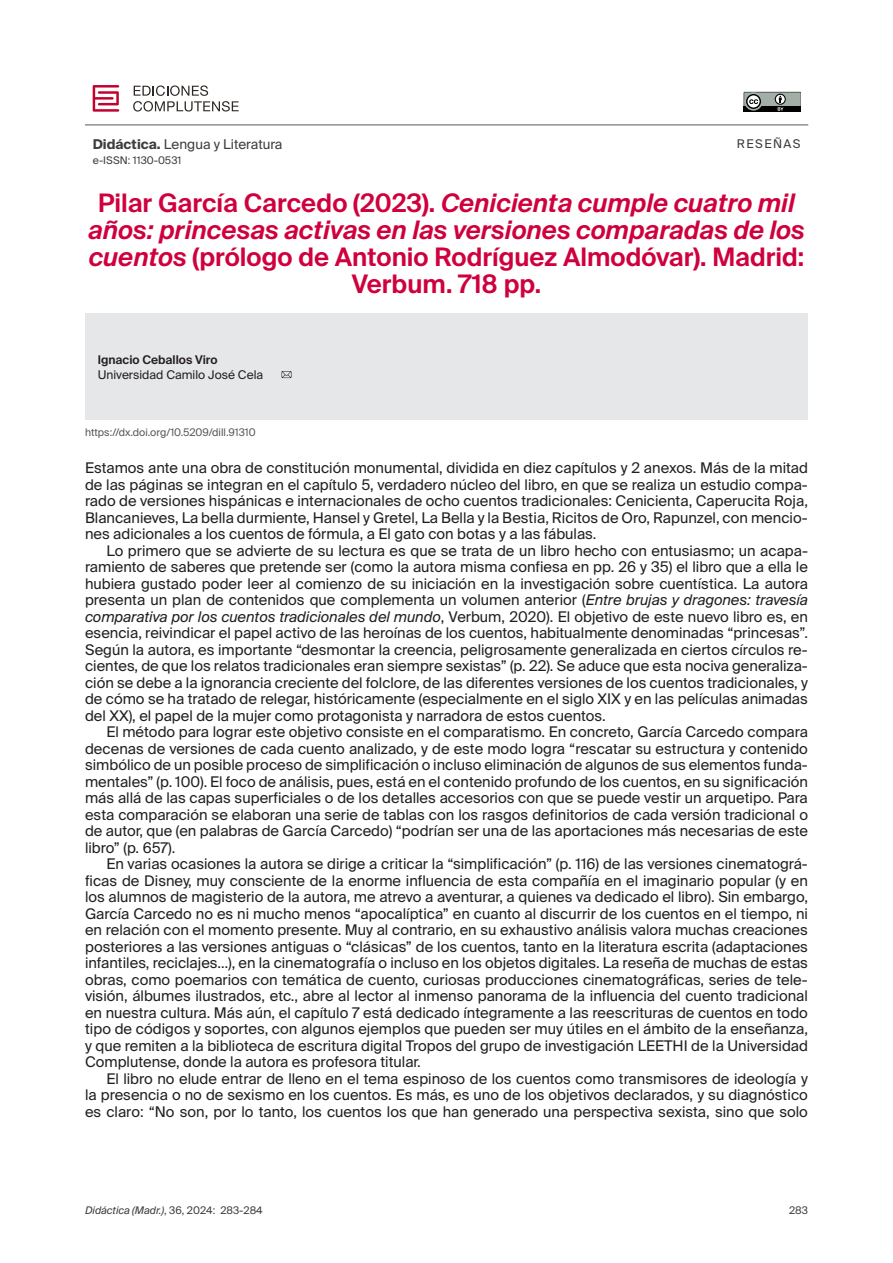
<style>
.page{position:relative;width:893px;height:1263px;background:#fff}
.page>*{position:absolute;margin:0;border:0;box-sizing:border-box;transform-origin:0 0}
.Título_original_ES{font:600 25.5px/27px "Suisse Intl";color:#cf003d;text-align:center}
.Normal_1er_parr{font:14.7px/16.5px "Suisse Intl";color:#231f20;text-align:justify}
.t1{font:13.5px "Suisse Intl";color:#3e3e3f}
.Autor{font:12px "Suisse Intl";color:#231f20}
.Autor-2{font:600 12px "Suisse Intl";color:#231f20}
.t2{font:12px "Suisse Intl";letter-spacing:.12em;color:#3e3e3f}
.Doi_Recibido_Aceptado{font:10.5px "Suisse Intl";color:#57585a}
.t3{font:italic 10.5px "Suisse Intl";color:#3e3e3f}
.t4{font:10.5px "Suisse Intl";color:#3e3e3f}
.s1{font-weight:700}
.s2{font-style:italic}
.s3{font-style:normal}
</style>
<div class="page">
<svg style="left:744px;top:92px;width:56px;height:19px"></svg>
<svg style="left:93px;top:85px;width:26px;height:26px"></svg>
<svg style="left:133px;top:85px;width:106px;height:26px"></svg>
<hr style="left:85px;top:125px;width:723px;height:1px;background:#57585a">
<div style="left:85px;top:314px;width:723px;height:106px;background:#e6e7e9"></div>
<svg style="left:282px;top:371px;width:9px;height:7px"></svg>
<p class="t1" style="left:93px;top:136px;width:191px"><span class="s1">Didáctica.</span> Lengua y Literatura</p>
<p class="t4" style="left:93px;top:154px;width:90px">e-ISSN: 1130-0531</p>
<p class="t2" style="left:737px;top:136px;width:65px">RESEÑAS</p>
<p class="Título_original_ES" style="left:88px;top:189px;width:718px">Pilar García Carcedo (2023). <span class="s2">Cenicienta cumple cuatro mil años: princesas activas en las versiones comparadas de los cuentos</span> (prólogo de Antonio Rodríguez Almodóvar). Madrid:<br>Verbum. 718 pp.</p>
<p class="Autor-2" style="left:98px;top:353px;width:121px">Ignacio Ceballos Viro</p>
<p class="Autor" style="left:98px;top:367px;width:167px">Universidad Camilo José Cela</p>
<p class="Doi_Recibido_Aceptado" style="left:85px;top:427px;width:172px">https://dx.doi.org/10.5209/dill.91310</p>
<p class="Normal_1er_parr" style="left:85px;top:460px;width:724px">Estamos ante una obra de constitución monumental, dividida en diez capítulos y 2 anexos. Más de la mitad de las páginas se integran en el capítulo 5, verdadero núcleo del libro, en que se realiza un estudio compa&shy;rado de versiones hispánicas e internacionales de ocho cuentos tradicionales: Cenicienta, Caperucita Roja, Blancanieves, La bella durmiente, Hansel y Gretel, La Bella y la Bestia, Ricitos de Oro, Rapunzel, con mencio&shy;nes adicionales a los cuentos de fórmula, a El gato con botas y a las fábulas.</p>
<p class="Normal_1er_parr" style="left:85px;top:542px;width:724px;text-indent:21px">Lo primero que se advierte de su lectura es que se trata de un libro hecho con entusiasmo; un acapa&shy;ramiento de saberes que pretende ser (como la autora misma confiesa en pp. 26 y 35) el libro que a ella le hubiera gustado poder leer al comienzo de su iniciación en la investigación sobre cuentística. La autora presenta un plan de contenidos que complementa un volumen anterior (<span class="s2">Entre brujas y dragones: travesía comparativa por los cuentos tradicionales del mundo</span>, Verbum, 2020). El objetivo de este nuevo libro es, en esencia, reivindicar el papel activo de las heroínas de los cuentos, habitualmente denominadas “princesas”.<br>Según la autora, es importante “desmontar la creencia, peligrosamente generalizada en ciertos círculos re&shy;cientes, de que los relatos tradicionales eran siempre sexistas” (p. 22). Se aduce que esta nociva generaliza&shy;ción se debe a la ignorancia creciente del folclore, de las diferentes versiones de los cuentos tradicionales, y de cómo se ha tratado de relegar, históricamente (especialmente en el siglo XIX y en las películas animadas del XX), el papel de la mujer como protagonista y narradora de estos cuentos.</p>
<p class="Normal_1er_parr" style="left:85px;top:724px;width:724px;text-indent:21px">El método para lograr este objetivo consiste en el comparatismo. En concreto, García Carcedo compara decenas de versiones de cada cuento analizado, y de este modo logra “rescatar su estructura y contenido simbólico de un posible proceso de simplificación o incluso eliminación de algunos de sus elementos funda&shy;mentales” (p. 100). El foco de análisis, pues, está en el contenido profundo de los cuentos, en su significación más allá de las capas superficiales o de los detalles accesorios con que se puede vestir un arquetipo. Para esta comparación se elaboran una serie de tablas con los rasgos definitorios de cada versión tradicional o de autor, que (en palabras de García Carcedo) “podrían ser una de las aportaciones más necesarias de este libro” (p. 657).</p>
<p class="Normal_1er_parr" style="left:85px;top:856px;width:724px;text-indent:21px">En varias ocasiones la autora se dirige a criticar la “simplificación” (p. 116) de las versiones cinematográ&shy;ficas de Disney, muy consciente de la enorme influencia de esta compañía en el imaginario popular (y en los alumnos de magisterio de la autora, me atrevo a aventurar, a quienes va dedicado el libro). Sin embargo, García Carcedo no es ni mucho menos “apocalíptica” en cuanto al discurrir de los cuentos en el tiempo, ni en relación con el momento presente. Muy al contrario, en su exhaustivo análisis valora muchas creaciones posteriores a las versiones antiguas o “clásicas” de los cuentos, tanto en la literatura escrita (adaptaciones infantiles, reciclajes…), en la cinematografía o incluso en los objetos digitales. La reseña de muchas de estas obras, como poemarios con temática de cuento, curiosas producciones cinematográficas, series de tele&shy;visión, álbumes ilustrados, etc., abre al lector al inmenso panorama de la influencia del cuento tradicional en nuestra cultura. Más aún, el capítulo 7 está dedicado íntegramente a las reescrituras de cuentos en todo tipo de códigos y soportes, con algunos ejemplos que pueden ser muy útiles en el ámbito de la enseñanza, y que remiten a la biblioteca de escritura digital Tropos del grupo de investigación LEETHI de la Universidad Complutense, donde la autora es profesora titular.</p>
<p class="Normal_1er_parr" style="left:85px;top:1070px;width:724px;text-indent:21px">El libro no elude entrar de lleno en el tema espinoso de los cuentos como transmisores de ideología y la presencia o no de sexismo en los cuentos. Es más, es uno de los objetivos declarados, y su diagnóstico es claro: “No son, por lo tanto, los cuentos los que han generado una perspectiva sexista, sino que solo</p>
<p class="t3" style="left:85px;top:1204px;width:179px">Didáctica (Madr.)<span class="s3">, 36, 2024: 283-2</span><span class="s3">84</span></p>
<p class="t4" style="left:789px;top:1204px;width:20px">283</p>
</div>
